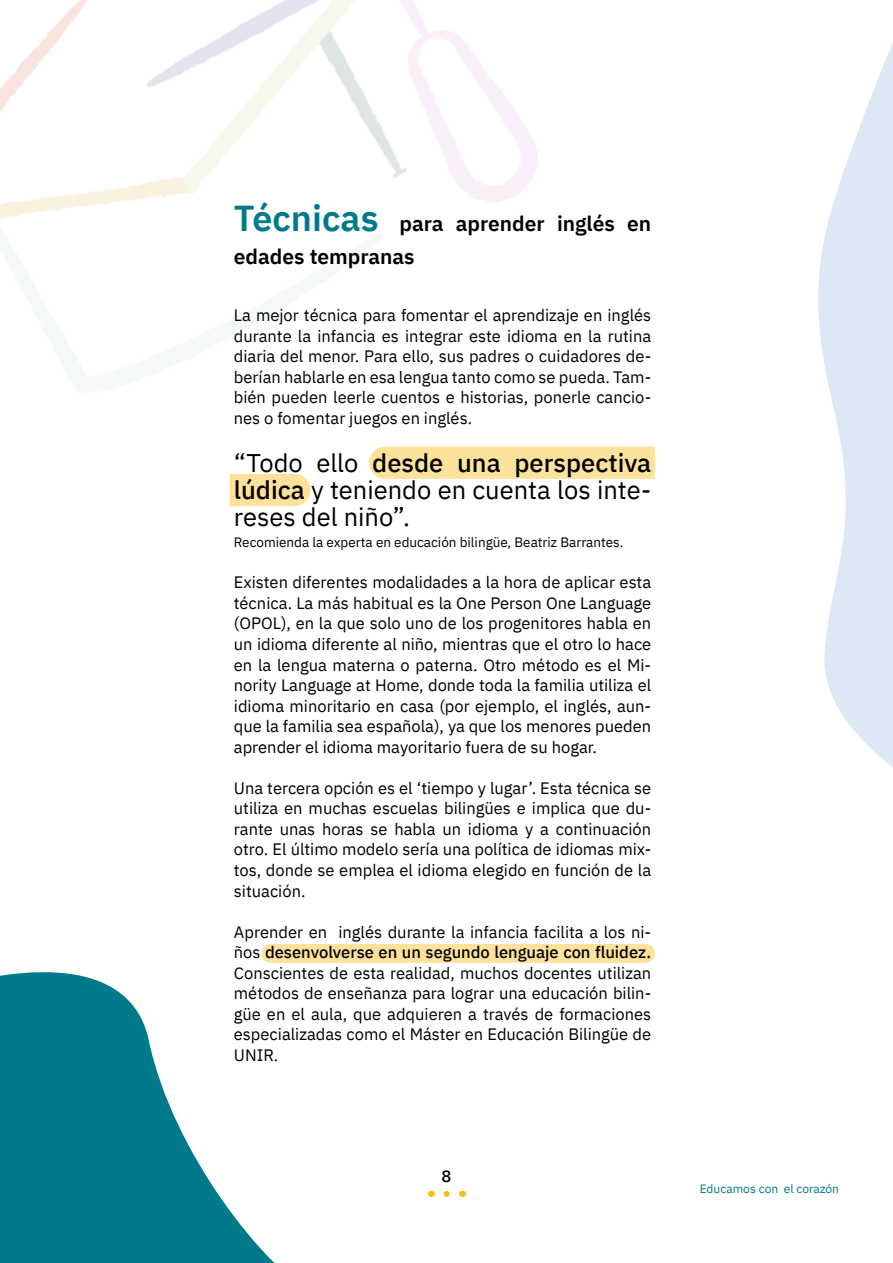
<style>
.page{position:relative;width:893px;height:1263px;background:#fff}
.page>*{position:absolute;margin:0;border:0;box-sizing:border-box;transform-origin:0 0}
.t1{font:25.5px/27px "IBM Plex Sans";color:#000;text-align:justify}
.t2{font:600 21px/33px "IBM Plex Sans";color:#000}
.t3{font:16.5px/20.5px "IBM Plex Sans";color:#000;text-align:justify}
.t4{font:500 16.5px "IBM Plex Sans";color:#000}
.t5{font:13.5px "IBM Plex Sans";color:#000}
.t6{font:12px "IBM Plex Sans";color:#007989}
.s1{font-size:36px;color:#007a8a}
.s2{font-weight:500}
</style>
<div class="page">
<svg style="left:446px;top:1191px;width:4px;height:6px"></svg>
<svg style="left:0;top:972px;width:275px;height:291px;fill:#007a8a"></svg>
<svg style="left:818px;top:42px;width:75px;height:725px;fill:#dee8f5"></svg>
<img style="left:0;top:0;width:628px;height:507px">
<div style="left:369px;top:447px;width:286px;height:32px;background:#fde29b"></div>
<div style="left:230px;top:474px;width:80px;height:32px;background:#fde29b"></div>
<div style="left:261px;top:944px;width:394px;height:19px;background:#fde29b;border-radius:9px"></div>
<p class="t2" style="left:234px;top:205px;width:419px"><span class="s1">Técnicas</span> para aprender inglés en edades tempranas</p>
<p class="t3" style="left:234px;top:304px;width:419px">La mejor técnica para fomentar el aprendizaje en inglés durante la infancia es integrar este idioma en la rutina diaria del menor. Para ello, sus padres o cuidadores de&shy;berían hablarle en esa lengua tanto como se pueda. Tam&shy;bién pueden leerle cuentos e historias, ponerle cancio&shy;nes o fomentar juegos en inglés.</p>
<h1 class="t1" style="left:234px;top:447px;width:419px">“Todo ello <span class="s2">desde una perspectiva lúdica</span> y teniendo en cuenta los inte&shy;reses del niño”.</h1>
<p class="t5" style="left:234px;top:532px;width:391px">Recomienda la experta en educación bilingüe, Beatriz Barrantes.</p>
<p class="t3" style="left:234px;top:571px;width:419px">Existen diferentes modalidades a la hora de aplicar esta técnica. La más habitual es la One Person One Language (OPOL), en la que solo uno de los progenitores habla en un idioma diferente al niño, mientras que el otro lo hace en la lengua materna o paterna. Otro método es el Mi&shy;nority Language at Home, donde toda la familia utiliza el idioma minoritario en casa (por ejemplo, el inglés, aun&shy;que la familia sea española), ya que los menores pueden aprender el idioma mayoritario fuera de su hogar.</p>
<p class="t3" style="left:234px;top:776px;width:419px">Una tercera opción es el ‘tiempo y lugar’. Esta técnica se utiliza en muchas escuelas bilingües e implica que du&shy;rante unas horas se habla un idioma y a continuación otro. El último modelo sería una política de idiomas mix&shy;tos, donde se emplea el idioma elegido en función de la situación.</p>
<p class="t3" style="left:234px;top:920px;width:419px">Aprender en inglés durante la infancia facilita a los ni&shy;ños <span class="s2">desenvolverse en un segundo lenguaje con fluidez.<br></span>Conscientes de esta realidad, muchos docentes utilizan métodos de enseñanza para lograr una educación bilin&shy;güe en el aula, que adquieren a través de formaciones especializadas como el Máster en Educación Bilingüe de UNIR.</p>
<p class="t4" style="left:442px;top:1163px;width:11px">8</p>
<p class="t6" style="left:700px;top:1179px;width:141px">Educamos con el corazón</p>
</div>
